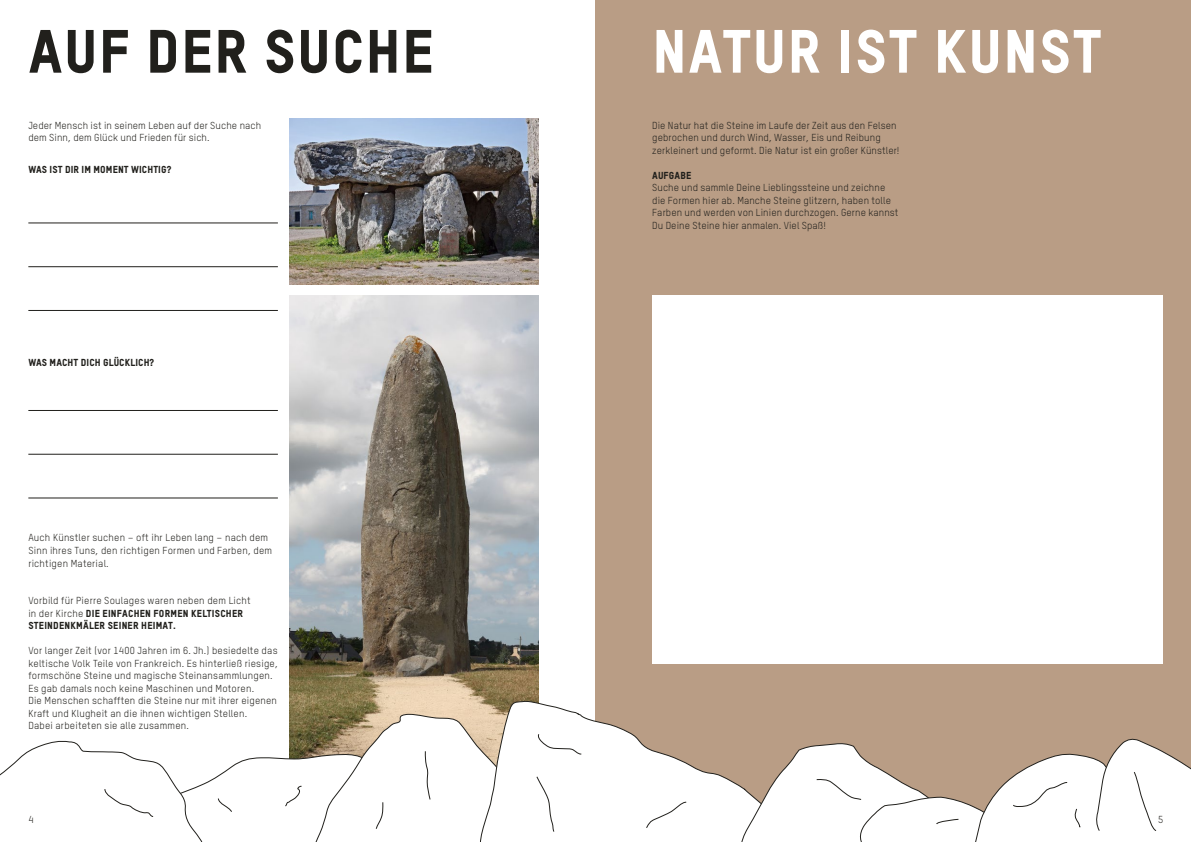
<style>
.page{position:relative;width:1191px;height:842px;background:#fff}
.page>*{position:absolute;margin:0;border:0;box-sizing:border-box;transform-origin:0 0}
.t1{font:60px "TSTARPRO Headline";letter-spacing:.025em;color:#fff}
.t2{font:60px "TSTARPRO Headline";letter-spacing:.025em;color:#21201c}
.t3{font:10px/12.5px "TSTARPRO";letter-spacing:.02em;color:#21201c}
.t4{font:10px/12.5px "TSTARPRO Headline";letter-spacing:.02em;color:#21201c}
.s1{font-family:"TSTARPRO"}
</style>
<div class="page">
<div style="left:595px;top:0;width:596px;height:842px;background:#b99d85"></div>
<img style="left:289px;top:118px;width:250px;height:166px">
<img style="left:289px;top:295px;width:250px;height:419px">
<hr style="left:28px;top:223px;width:250px;height:1px;background:#21201c">
<hr style="left:28px;top:266px;width:250px;height:1px;background:#21201c">
<hr style="left:28px;top:310px;width:250px;height:1px;background:#21201c">
<hr style="left:28px;top:410px;width:250px;height:1px;background:#21201c">
<hr style="left:28px;top:454px;width:250px;height:1px;background:#21201c">
<hr style="left:28px;top:498px;width:250px;height:1px;background:#21201c">
<svg style="left:477px;top:701px;width:257px;height:141px"></svg>
<svg style="left:646px;top:801px;width:41px;height:27px"></svg>
<svg style="left:734px;top:738px;width:457px;height:104px"></svg>
<svg style="left:0;top:714px;width:582px;height:128px"></svg>
<div style="left:652px;top:295px;width:510px;height:369px;background:#fff"></div>
<h1 class="t2" style="left:28px;top:14px;width:407px">AUF DER SUCHE</h1>
<h1 class="t1" style="left:652px;top:14px;width:451px">NATUR IST KUNST</h1>
<p class="t3" style="left:28px;top:119px;width:234px">Jeder Mensch ist in seinem Leben auf der Suche nach dem Sinn, dem Glück und Frieden für sich.</p>
<p class="t3" style="left:652px;top:119px;width:249px">Die Natur hat die Steine im Laufe der Zeit aus den Felsen gebrochen und durch Wind, Wasser, Eis und Reibung zerkleinert und geformt. Die Natur ist ein großer Künstler!</p>
<p class="t4" style="left:652px;top:169px;width:41px">AUFGABE</p>
<p class="t3" style="left:652px;top:182px;width:248px">Suche und sammle Deine Lieblingssteine und zeichne die Formen hier ab. Manche Steine glitzern, haben tolle Farben und werden von Linien durchzogen. Gerne kannst Du Deine Steine hier anmalen. Viel Spaß!</p>
<p class="t4" style="left:28px;top:163px;width:144px">WAS IST DIR IM MOMENT WICHTIG?</p>
<p class="t4" style="left:28px;top:356px;width:127px">WAS MACHT DICH GLÜCKLICH?</p>
<p class="t3" style="left:28px;top:532px;width:245px">Auch Künstler suchen – oft ihr Leben lang – nach dem<br>Sinn ihres Tuns, den richtigen Formen und Farben, dem richtigen Material.</p>
<p class="t3" style="left:28px;top:594px;width:224px">Vorbild für Pierre Soulages waren neben dem Licht</p>
<p class="t4" style="left:28px;top:606px;width:216px"><span class="s1">in der Kirche</span> DIE EINFACHEN FORMEN KELTISCHER<br>STEINDENKMÄLER SEINER HEIMAT.</p>
<p class="t3" style="left:28px;top:644px;width:251px">Vor langer Zeit (vor 1400 Jahren im 6. Jh.) besiedelte das keltische Volk Teile von Frankreich. Es hinterließ riesige, formschöne Steine und magische Steinansammlungen.<br>Es gab damals noch keine Maschinen und Motoren.<br>Die Menschen schafften die Steine nur mit ihrer eigenen Kraft und Klugheit an die ihnen wichtigen Stellen.<br>Dabei arbeiteten sie alle zusammen.</p>
<p class="t3" style="left:28px;top:813px;width:7px">4</p>
<p class="t3" style="left:1158px;top:813px;width:7px">5</p>
</div>
